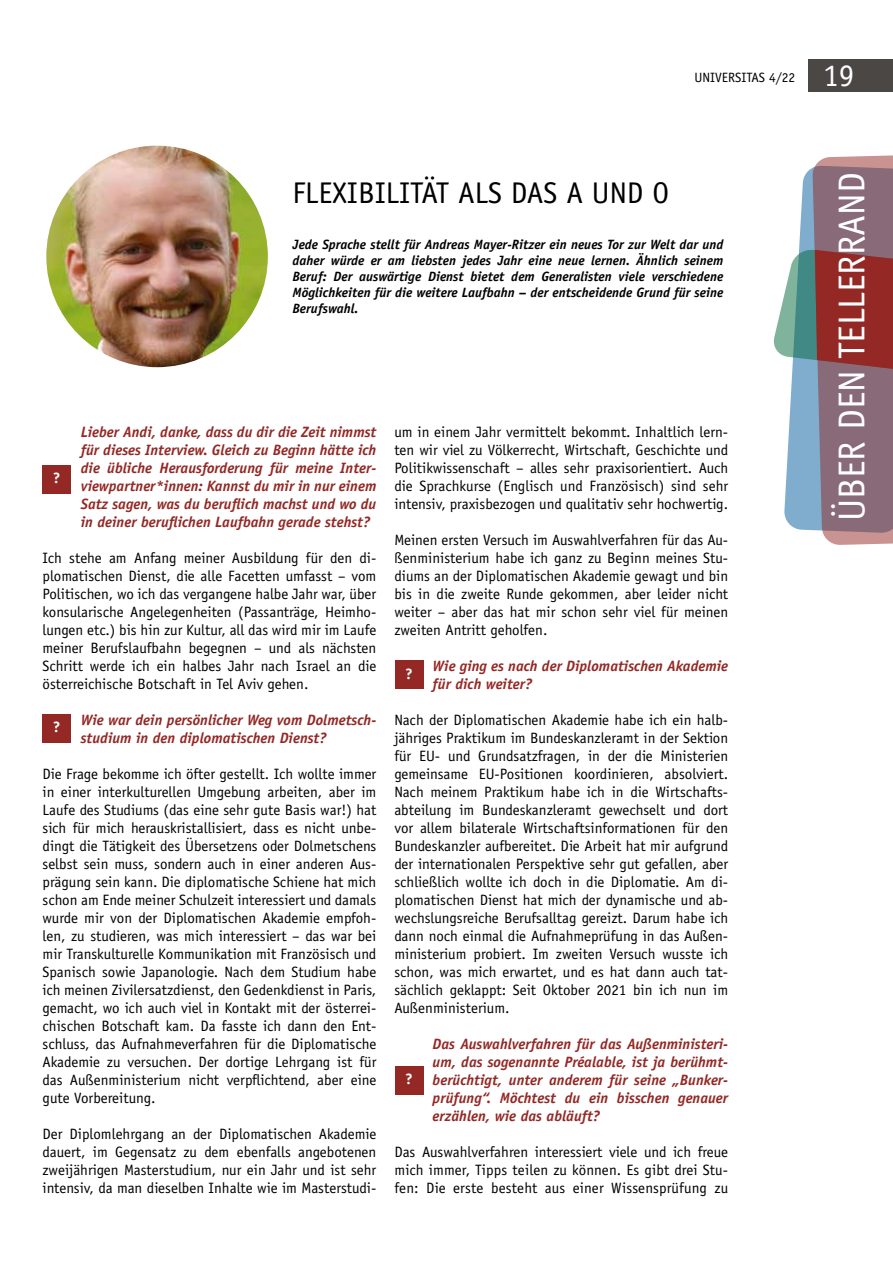
<style>
.page{position:relative;width:893px;height:1263px;background:#fff}
.page>*{position:absolute;margin:0;border:0;box-sizing:border-box;transform-origin:0 0}
.t1{font:37.5px "Officina Sans Std";color:#fff}
.t2{font:31.5px "Officina Serif Std";color:#fff}
.t3{font:30px "Officina Sans Std";color:#000}
.t4{font:15px/18px "Officina Sans Std";color:#000;text-align:justify}
.t5{font:italic 700 15px/18px "Officina Sans Std";color:#932825;text-align:justify}
.t6{font:700 15px "Officina Serif Std";color:#fff}
.t7{font:italic 700 13.5px/16.2px "Officina Sans Std";color:#000;text-align:justify}
.t8{font:13.5px "Officina Sans Std";color:#000}
</style>
<div class="page">
<div style="left:808px;top:59px;width:85px;height:33px;background:#4b4745"></div>
<img style="left:46px;top:146px;width:222px;height:221px;border-radius:111px">
<div style="left:43px;top:465px;width:28px;height:29px;background:#932825"></div>
<div style="left:43px;top:714px;width:28px;height:28px;background:#932825"></div>
<div style="left:395px;top:660px;width:28px;height:29px;background:#932825"></div>
<div style="left:395px;top:1066px;width:28px;height:28px;background:#932825"></div>
<svg style="left:773px;top:155px;width:120px;height:390px"></svg>
<p class="t8" style="left:694px;top:70px;width:103px">UNIVERSITAS 4/22</p>
<h2 class="t2" style="left:823px;top:57px;width:33px">19</h2>
<h3 class="t3" style="left:292px;top:176px;width:378px">FLEXIBILITÄT ALS DAS A UND O</h3>
<p class="t7" style="left:292px;top:236px;width:432px">Jede Sprache stellt für Andreas Mayer-Ritzer ein neues Tor zur Welt dar und daher würde er am liebsten jedes Jahr eine neue lernen. Ähnlich seinem Beruf: Der auswärtige Dienst bietet dem Generalisten viele verschiedene Möglichkeiten für die weitere Laufbahn – der entscheidende Grund für seine Berufswahl.</p>
<p class="t5" style="left:81px;top:423px;width:297px">Lieber Andi, danke, dass du dir die Zeit nimmst für dieses Interview. Gleich zu Beginn hätte ich die übliche Herausforderung für meine Inter&shy;viewpartner*innen: Kannst du mir in nur einem Satz sagen, was du beruflich machst und wo du in deiner beruflichen Laufbahn gerade stehst?</p>
<p class="t4" style="left:43px;top:549px;width:335px">Ich stehe am Anfang meiner Ausbildung für den di&shy;plomatischen Dienst, die alle Facetten umfasst – vom Politischen, wo ich das vergangene halbe Jahr war, über konsularische Angelegenheiten (Passanträge, Heimho&shy;lungen etc.) bis hin zur Kultur, all das wird mir im Laufe meiner Berufslaufbahn begegnen – und als nächsten Schritt werde ich ein halbes Jahr nach Israel an die österreichische Botschaft in Tel Aviv gehen.</p>
<p class="t5" style="left:81px;top:711px;width:297px">Wie war dein persönlicher Weg vom Dolmetsch&shy;studium in den diplomatischen Dienst?</p>
<p class="t4" style="left:43px;top:765px;width:335px">Die Frage bekomme ich öfter gestellt. Ich wollte immer in einer interkulturellen Umgebung arbeiten, aber im Laufe des Studiums (das eine sehr gute Basis war!) hat sich für mich herauskristallisiert, dass es nicht unbe&shy;dingt die Tätigkeit des Übersetzens oder Dolmetschens selbst sein muss, sondern auch in einer anderen Aus&shy;prägung sein kann. Die diplomatische Schiene hat mich schon am Ende meiner Schulzeit interessiert und damals wurde mir von der Diplomatischen Akademie empfoh&shy;len, zu studieren, was mich interessiert – das war bei mir Transkulturelle Kommunikation mit Französisch und Spanisch sowie Japanologie. Nach dem Studium habe ich meinen Zivilersatzdienst, den Gedenkdienst in Paris, gemacht, wo ich auch viel in Kontakt mit der österrei&shy;chischen Botschaft kam. Da fasste ich dann den Ent&shy;schluss, das Aufnahmeverfahren für die Diplomatische Akademie zu versuchen. Der dortige Lehrgang ist für das Außenministerium nicht verpflichtend, aber eine gute Vorbereitung.</p>
<p class="t4" style="left:43px;top:1125px;width:335px">Der Diplomlehrgang an der Diplomatischen Akademie dauert, im Gegensatz zu dem ebenfalls angebotenen zweijährigen Masterstudium, nur ein Jahr und ist sehr intensiv, da man dieselben Inhalte wie im Masterstudi-</p>
<p class="t6" style="left:53px;top:469px;width:8px">?</p>
<p class="t6" style="left:53px;top:717px;width:8px">?</p>
<p class="t4" style="left:394px;top:423px;width:335px">um in einem Jahr vermittelt bekommt. Inhaltlich lern&shy;ten wir viel zu Völkerrecht, Wirtschaft, Geschichte und Politikwissenschaft – alles sehr praxisorientiert. Auch die Sprachkurse (Englisch und Französisch) sind sehr intensiv, praxisbezogen und qualitativ sehr hochwertig.</p>
<p class="t4" style="left:394px;top:531px;width:335px">Meinen ersten Versuch im Auswahlverfahren für das Au&shy;ßenministerium habe ich ganz zu Beginn meines Stu&shy;diums an der Diplomatischen Akademie gewagt und bin bis in die zweite Runde gekommen, aber leider nicht weiter – aber das hat mir schon sehr viel für meinen zweiten Antritt geholfen.</p>
<p class="t5" style="left:433px;top:657px;width:297px">Wie ging es nach der Diplomatischen Akademie für dich weiter?</p>
<p class="t4" style="left:394px;top:711px;width:335px">Nach der Diplomatischen Akademie habe ich ein halb&shy;jähriges Praktikum im Bundeskanzleramt in der Sektion für EU- und Grundsatzfragen, in der die Ministerien gemeinsame EU-Positionen koordinieren, absolviert.<br>Nach meinem Praktikum habe ich in die Wirtschafts&shy;abteilung im Bundeskanzleramt gewechselt und dort vor allem bilaterale Wirtschaftsinformationen für den Bundeskanzler aufbereitet. Die Arbeit hat mir aufgrund der internationalen Perspektive sehr gut gefallen, aber schließlich wollte ich doch in die Diplomatie. Am di&shy;plomatischen Dienst hat mich der dynamische und ab&shy;wechslungsreiche Berufsalltag gereizt. Darum habe ich dann noch einmal die Aufnahmeprüfung in das Außen&shy;ministerium probiert. Im zweiten Versuch wusste ich schon, was mich erwartet, und es hat dann auch tat&shy;sächlich geklappt: Seit Oktober 2021 bin ich nun im Außenministerium.</p>
<p class="t5" style="left:433px;top:1035px;width:297px">Das Auswahlverfahren für das Außenministeri&shy;um, das sogenannte Préalable, ist ja berühmt&shy;berüchtigt, unter anderem für seine „Bunker&shy;prüfung“. Möchtest du ein bisschen genauer erzählen, wie das abläuft?</p>
<p class="t4" style="left:394px;top:1143px;width:335px">Das Auswahlverfahren interessiert viele und ich freue mich immer, Tipps teilen zu können. Es gibt drei Stu&shy;fen: Die erste besteht aus einer Wissensprüfung zu</p>
<p class="t6" style="left:406px;top:664px;width:8px">?</p>
<p class="t6" style="left:406px;top:1069px;width:8px">?</p>
<h1 class="t1" style="left:830px;top:521px;width:350px;rotate:-90deg">ÜBER DEN TELLERRAND</h1>
</div>
